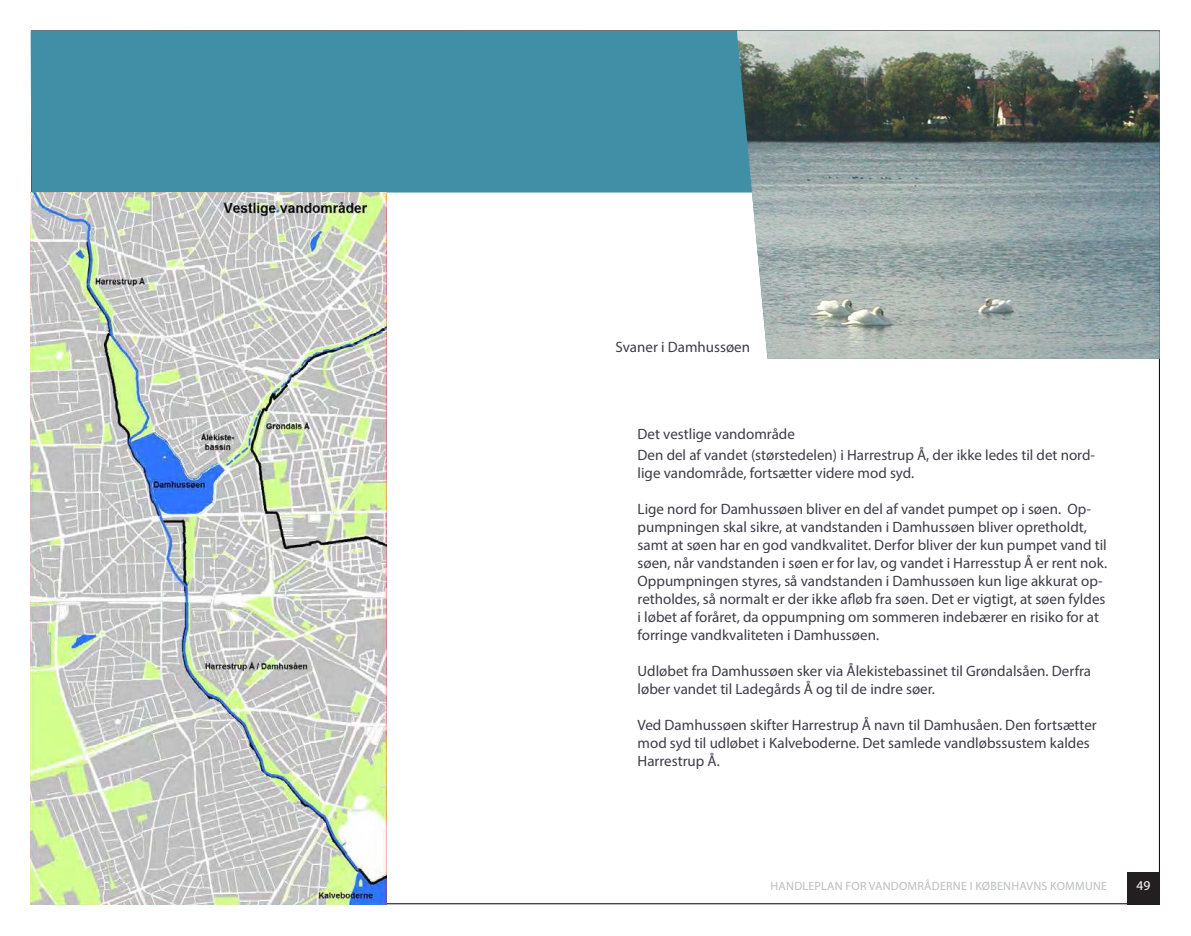
<style>
.page{position:relative;width:1191px;height:936px;background:#fff}
.page>*{position:absolute;margin:0;border:0;box-sizing:border-box;transform-origin:0 0}
.t1{font:15px/18px "Myriad Pro";color:#3e3c47}
.t2{font:13.5px "Myriad Pro";color:#fff}
.t3{font:12px "Myriad Pro";letter-spacing:.02em;color:#bcbdc0}
</style>
<div class="page">
<div style="left:31px;top:31px;width:706px;height:161px;background:#418fa7"></div>
<img style="left:737px;top:31px;width:422px;height:328px">
<img style="left:31px;top:192px;width:355px;height:712px">
<div style="left:1127px;top:871px;width:32px;height:33px;background:#231f20"></div>
<p class="t1" style="left:615px;top:338px;width:136px">Svaner i Damhussøen</p>
<p class="t1" style="left:637px;top:423px;width:459px;line-height:21px">Det vestlige vandområde<br>Den del af vandet (størstedelen) i Harrestrup Å, der ikke ledes til det nord-</p>
<p class="t1" style="left:637px;top:464px;width:278px">lige vandområde, fortsætter videre mod syd.</p>
<p class="t1" style="left:637px;top:500px;width:471px">Lige nord for Damhussøen bliver en del af vandet pumpet op i søen. Op&shy;pumpningen skal sikre, at vandstanden i Damhussøen bliver opretholdt, samt at søen har en god vandkvalitet. Derfor bliver der kun pumpet vand til søen, når vandstanden i søen er for lav, og vandet i Harresstup Å er rent nok.<br>Oppumpningen styres, så vandstanden i Damhussøen kun lige akkurat op&shy;retholdes, så normalt er der ikke afløb fra søen. Det er vigtigt, at søen fyldes i løbet af foråret, da oppumpning om sommeren indebærer en risiko for at forringe vandkvaliteten i Damhussøen.</p>
<p class="t1" style="left:637px;top:662px;width:455px">Udløbet fra Damhussøen sker via Ålekistebassinet til Grøndalsåen. Derfra løber vandet til Ladegårds Å og til de indre søer.</p>
<p class="t1" style="left:637px;top:716px;width:461px">Ved Damhussøen skifter Harrestrup Å navn til Damhusåen. Den fortsætter mod syd til udløbet i Kalveboderne. Det samlede vandløbssustem kaldes<br>Harrestrup Å.</p>
<p class="t3" style="left:770px;top:879px;width:338px">HANDLEPLAN FOR VANDOMRÅDERNE I KØBENHAVNS KOMMUNE</p>
<p class="t2" style="left:1136px;top:878px;width:15px">49</p>
</div>
